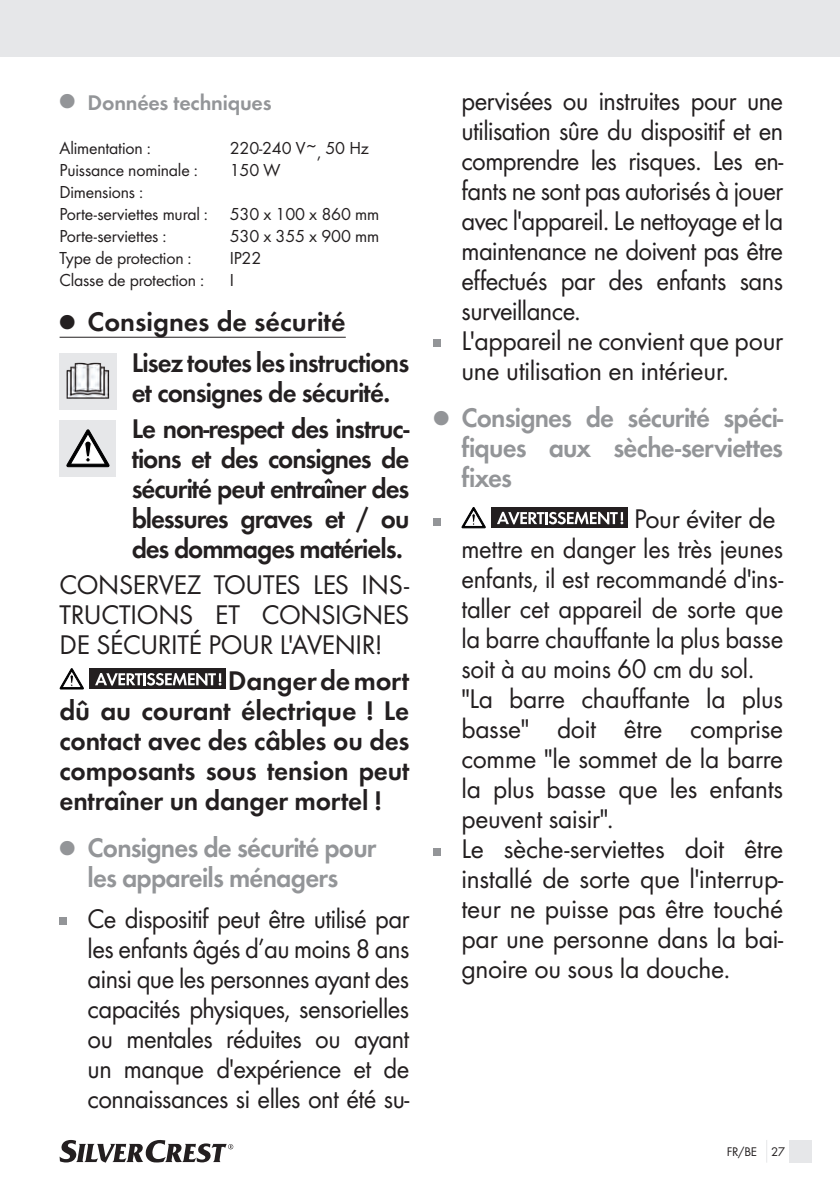
<style>
.page{position:relative;width:840px;height:1191px;background:#fff}
.page>*{position:absolute;margin:0;border:0;box-sizing:border-box;transform-origin:0 0}
.t1{font:28px/30px "Futura Pro";letter-spacing:-.01em;color:#231f20;scale:.96 1}
.t2{font:28px/30px "Futura Pro";letter-spacing:-.01em;color:#231f20}
.t3{font:600 28px/30px "Futura Pro";letter-spacing:-.03em;color:#231f20}
.t4{font:600 28px/30px "Futura Pro";letter-spacing:-.03em;color:#231f20;scale:.96 1}
.t5{font:600 28px/30px "Futura Pro";letter-spacing:-.03em;color:#939598;text-align:justify;scale:.96 1}
.t6{font:600 22px "Futura Pro";letter-spacing:-.01em;color:#939598}
.t7{font:18px/22px "Futura Pro";letter-spacing:-.01em;color:#231f20}
.t8{font:13px "Futura Pro";color:#231f20}
</style>
<div class="page">
<div style="left:0;top:0;width:839px;height:57px;background:#e6e7e9"></div>
<div style="left:788px;top:1140px;width:23px;height:22px;background:#e6e7e9"></div>
<svg style="left:60px;top:1140px;width:173px;height:22px"></svg>
<div style="left:433px;top:340px;width:7px;height:7px;background:#939598"></div>
<div style="left:433px;top:518px;width:7px;height:7px;background:#939598"></div>
<svg style="left:461px;top:507px;width:24px;height:21px"></svg>
<div style="left:491px;top:507px;width:136px;height:21px;background:#231f20"></div>
<svg style="left:497px;top:512px;width:126px;height:12px"></svg>
<div style="left:433px;top:848px;width:7px;height:7px;background:#939598"></div>
<hr style="left:60px;top:337px;width:285px;height:1px;background:#231f20">
<div style="left:60px;top:353px;width:57px;height:56px;background:#e6e7e9"></div>
<img style="left:66px;top:362px;width:44px;height:37px">
<div style="left:60px;top:420px;width:56px;height:56px;background:#e6e7e9"></div>
<svg style="left:67px;top:430px;width:42px;height:37px"></svg>
<svg style="left:60px;top:668px;width:23px;height:21px"></svg>
<div style="left:89px;top:668px;width:136px;height:21px;background:#231f20"></div>
<svg style="left:95px;top:673px;width:126px;height:12px"></svg>
<div style="left:60px;top:917px;width:7px;height:8px;background:#939598"></div>
<p class="t6" style="left:60px;top:87px;width:213px">● Données techniques</p>
<p class="t7" style="left:60px;top:136px;width:93px">Alimentation :</p>
<p class="t7" style="left:230px;top:136px;width:141px">220-240 V~, 50 Hz</p>
<p class="t7" style="left:60px;top:158px;width:140px">Puissance nominale :</p>
<p class="t7" style="left:230px;top:158px;width:52px">150 W</p>
<p class="t7" style="left:60px;top:180px;width:321px">Dimensions :<br>Porte-serviettes mural : 530 x 100 x 860 mm<br>Porte-serviettes :</p>
<p class="t7" style="left:230px;top:224px;width:151px">530 x 355 x 900 mm</p>
<p class="t7" style="left:60px;top:246px;width:133px">Type de protection :</p>
<p class="t7" style="left:230px;top:246px;width:33px">IP22</p>
<p class="t7" style="left:60px;top:268px;width:146px">Classe de protection :</p>
<p class="t7" style="left:230px;top:268px;width:6px">I</p>
<p class="t3" style="left:132px;top:299px;width:279px;line-height:41.4px;text-indent:-72px">● Consignes de sécurité<br>Lisez toutes les instructions</p>
<p class="t4" style="left:132px;top:373px;width:290px;line-height:35.6px">et consignes de sécurité.<br>Le non-respect des instruc-</p>
<p class="t4" style="left:132px;top:442px;width:291px;text-align:justify">tions et des consignes de sécurité peut entraîner des blessures graves et / ou des dommages matériels.</p>
<p class="t2" style="left:60px;top:568px;width:351px;text-align:justify">CONSERVEZ TOUTES LES INS-TRUCTIONS ET CONSIGNES DE SÉCURITÉ POUR L'AVENIR!</p>
<p class="t3" style="left:60px;top:663px;width:351px;text-align:justify;text-indent:168px">Danger de mort dû au courant électrique ! Le contact avec des câbles ou des composants sous tension peut entraîner un danger mortel !</p>
<p class="t5" style="left:60px;top:830px;width:331px;text-align:center">● Consignes de sécurité pour les appareils ménagers</p>
<p class="t1" style="left:88px;top:902px;width:336px;text-align:justify">Ce dispositif peut être utilisé par les enfants âgés d’au moins 8 ans ainsi que les personnes ayant des capacités physiques, sensorielles ou mentales réduites ou ayant un manque d'expérience et de connaissances si elles ont été su-</p>
<p class="t1" style="left:461px;top:84px;width:336px">pervisées ou instruites pour une utilisation sûre du dispositif et en comprendre les risques. Les en&shy;fants ne sont pas autorisés à jouer avec l'appareil. Le nettoyage et la maintenance ne doivent pas être effectués par des enfants sans surveillance.<br>L'appareil ne convient que pour une utilisation en intérieur.</p>
<p class="t5" style="left:461px;top:401px;width:336px;text-indent:-28px">● Consignes de sécurité spéci&shy;fiques aux sèche-serviettes fixes</p>
<p class="t2" style="left:461px;top:503px;width:323px;text-indent:172px">Pour éviter de mettre en danger les très jeunes enfants, il est recommandé d'ins&shy;taller cet appareil de sorte que la barre chauffante la plus basse soit à au moins 60 cm du sol. "La barre chauffante la plus basse" doit être comprise comme "le sommet de la barre la plus basse que les enfants peuvent saisir".<br>Le sèche-serviettes doit être installé de sorte que l'interrup&shy;teur ne puisse pas être touché par une personne dans la bai&shy;gnoire ou sous la douche.</p>
<p class="t8" style="left:726px;top:1142px;width:60px">FR/BE 27</p>
</div>
